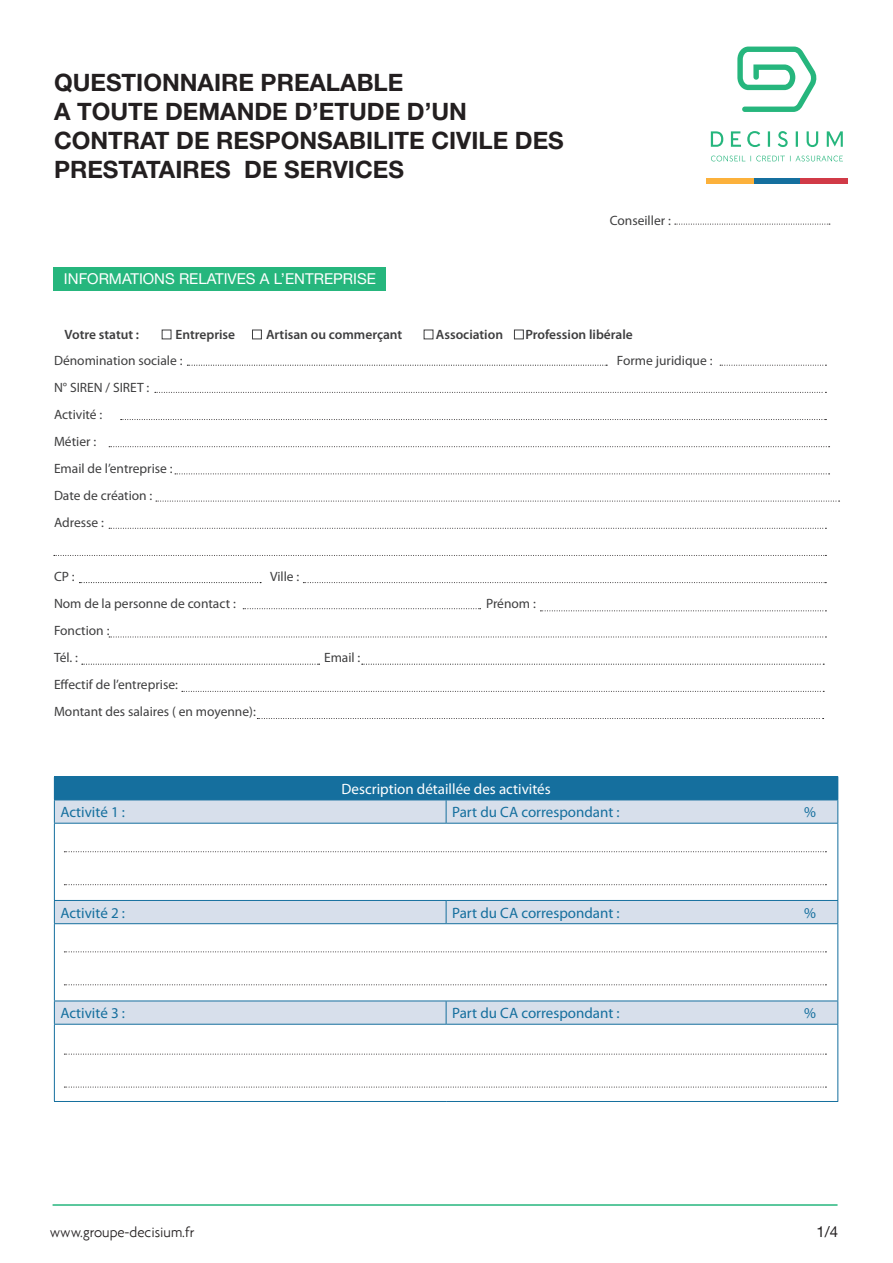
<style>
.page{position:relative;width:893px;height:1263px;background:#fff}
.page>*{position:absolute;margin:0;border:0;box-sizing:border-box;transform-origin:0 0}
.t1{font:700 24px/28.8px "Helvetica Neue LT Std";color:#231f20}
.t2{font:15px "Myriad Pro";color:#156f9e}
.t3{font:15px "Helvetica Neue LT Std";color:#fff}
.t4{font:15px "Myriad Pro";color:#fff}
.t5{font:15px "Helvetica Neue LT Std";color:#231f20}
.t6{font:300 14.85px "Agenda";color:#231f20}
.t7{font:13.5px/27px "Myriad Pro";color:#3e3e3f}
.t8{font:600 13.5px "Myriad Pro";color:#3e3e3f}
</style>
<div class="page">
<div style="left:252px;top:330px;width:10px;height:9px;border:1px solid #3e3e3f"></div>
<div style="left:514px;top:330px;width:10px;height:9px;border:1px solid #3e3e3f"></div>
<div style="left:54px;top:777px;width:784px;height:23px;background:#156f9e"></div>
<svg style="left:55px;top:800px;width:782px;height:224px"></svg>
<hr style="left:54px;top:776px;width:392px;height:1px;background:#156f9e">
<hr style="left:446px;top:776px;width:392px;height:1px;background:#156f9e">
<svg style="left:54px;top:800px;width:1px;height:23px"></svg>
<svg style="left:446px;top:800px;width:1px;height:23px"></svg>
<svg style="left:837px;top:800px;width:1px;height:23px"></svg>
<hr style="left:54px;top:823px;width:1px;height:77px;background:#156f9e">
<hr style="left:54px;top:823px;width:392px;height:1px;background:#156f9e">
<hr style="left:446px;top:823px;width:392px;height:1px;background:#156f9e">
<hr style="left:837px;top:823px;width:1px;height:77px;background:#156f9e">
<svg style="left:54px;top:901px;width:1px;height:22px"></svg>
<hr style="left:54px;top:900px;width:392px;height:1px;background:#156f9e">
<hr style="left:446px;top:900px;width:392px;height:1px;background:#156f9e">
<svg style="left:446px;top:901px;width:1px;height:22px"></svg>
<svg style="left:837px;top:901px;width:1px;height:22px"></svg>
<hr style="left:54px;top:924px;width:1px;height:76px;background:#156f9e">
<hr style="left:54px;top:923px;width:392px;height:1px;background:#156f9e">
<hr style="left:446px;top:923px;width:392px;height:1px;background:#156f9e">
<hr style="left:837px;top:924px;width:1px;height:76px;background:#156f9e">
<svg style="left:54px;top:1001px;width:1px;height:23px"></svg>
<hr style="left:54px;top:1000px;width:392px;height:1px;background:#156f9e">
<hr style="left:446px;top:1000px;width:392px;height:1px;background:#156f9e">
<svg style="left:446px;top:1001px;width:1px;height:23px"></svg>
<svg style="left:837px;top:1001px;width:1px;height:23px"></svg>
<hr style="left:54px;top:1024px;width:1px;height:77px;background:#156f9e">
<hr style="left:54px;top:1024px;width:392px;height:1px;background:#156f9e">
<hr style="left:446px;top:1024px;width:392px;height:1px;background:#156f9e">
<hr style="left:837px;top:1024px;width:1px;height:77px;background:#156f9e">
<hr style="left:54px;top:1101px;width:392px;height:1px;background:#156f9e">
<hr style="left:446px;top:1101px;width:392px;height:1px;background:#156f9e">
<svg style="left:121px;top:419px;width:705px;height:1px"></svg>
<svg style="left:155px;top:392px;width:671px;height:1px"></svg>
<svg style="left:109px;top:528px;width:717px;height:1px"></svg>
<svg style="left:243px;top:608px;width:238px;height:1px"></svg>
<svg style="left:540px;top:610px;width:286px;height:1px"></svg>
<svg style="left:54px;top:555px;width:772px;height:1px"></svg>
<svg style="left:64px;top:851px;width:762px;height:1px"></svg>
<svg style="left:64px;top:951px;width:762px;height:1px"></svg>
<svg style="left:64px;top:1054px;width:762px;height:1px"></svg>
<svg style="left:64px;top:884px;width:762px;height:1px"></svg>
<svg style="left:64px;top:984px;width:762px;height:1px"></svg>
<svg style="left:64px;top:1087px;width:762px;height:1px"></svg>
<svg style="left:303px;top:582px;width:523px;height:1px"></svg>
<svg style="left:79px;top:582px;width:182px;height:1px"></svg>
<svg style="left:82px;top:664px;width:238px;height:1px"></svg>
<svg style="left:362px;top:664px;width:462px;height:1px"></svg>
<svg style="left:187px;top:365px;width:420px;height:1px"></svg>
<svg style="left:720px;top:365px;width:106px;height:1px"></svg>
<svg style="left:109px;top:446px;width:721px;height:1px"></svg>
<svg style="left:109px;top:637px;width:717px;height:1px"></svg>
<div style="left:53px;top:267px;width:333px;height:23px;background:#26b67d"></div>
<svg style="left:182px;top:691px;width:642px;height:1px"></svg>
<svg style="left:257px;top:718px;width:567px;height:1px"></svg>
<svg style="left:156px;top:501px;width:684px;height:1px"></svg>
<svg style="left:175px;top:473px;width:655px;height:1px"></svg>
<hr style="left:53px;top:1204px;width:784px;height:2px;background:#26b67d">
<svg style="left:675px;top:224px;width:155px;height:1px"></svg>
<svg style="left:737px;top:47px;width:80px;height:65px"></svg>
<div style="left:753px;top:178px;width:47px;height:6px;background:#156f9e"></div>
<div style="left:800px;top:178px;width:48px;height:6px;background:#d13a47"></div>
<div style="left:706px;top:178px;width:47px;height:6px;background:#fcb13b"></div>
<svg style="left:711px;top:131px;width:12px;height:16px"></svg>
<svg style="left:731px;top:131px;width:10px;height:16px"></svg>
<svg style="left:747px;top:131px;width:13px;height:16px"></svg>
<svg style="left:768px;top:131px;width:2px;height:16px"></svg>
<svg style="left:778px;top:131px;width:10px;height:16px"></svg>
<svg style="left:796px;top:131px;width:2px;height:16px"></svg>
<svg style="left:807px;top:131px;width:11px;height:16px"></svg>
<svg style="left:827px;top:131px;width:16px;height:16px"></svg>
<svg style="left:711px;top:156px;width:132px;height:5px"></svg>
<h1 class="t1" style="left:54px;top:68px;width:511px">QUESTIONNAIRE PREALABLE<br>A TOUTE DEMANDE D’ETUDE D’UN<br>CONTRAT DE RESPONSABILITE CIVILE DES<br>PRESTATAIRES DE SERVICES</h1>
<p class="t3" style="left:64px;top:270px;width:313px">INFORMATIONS RELATIVES A L’ENTREPRISE</p>
<p class="t7" style="left:610px;top:206px;width:63px">Conseiller :</p>
<p class="t8" style="left:64px;top:326px;width:76px">Votre statut :</p>
<p class="t8" style="left:175px;top:326px;width:61px">Entreprise</p>
<p class="t8" style="left:266px;top:326px;width:138px">Artisan ou commerçant</p>
<p class="t8" style="left:436px;top:326px;width:69px">Association</p>
<p class="t8" style="left:525px;top:326px;width:109px">Profession libérale</p>
<p class="t7" style="left:54px;top:347px;width:130px">Dénomination sociale :</p>
<p class="t7" style="left:617px;top:347px;width:97px">Forme juridique :</p>
<p class="t7" style="left:54px;top:374px;width:120px">N° SIREN / SIRET :<br>Activité :<br>Métier :<br>Email de l’entreprise :<br>Date de création :<br>Adresse :</p>
<p class="t7" style="left:54px;top:563px;width:22px">CP :</p>
<p class="t7" style="left:270px;top:563px;width:31px">Ville :</p>
<p class="t7" style="left:54px;top:590px;width:183px">Nom de la personne de contact :</p>
<p class="t7" style="left:486px;top:590px;width:51px">Prénom :</p>
<p class="t7" style="left:54px;top:617px;width:57px">Fonction :<br>Tél. :</p>
<p class="t7" style="left:324px;top:644px;width:38px">Email :</p>
<p class="t7" style="left:54px;top:671px;width:203px">Effectif de l’entreprise:<br>Montant des salaires ( en moyenne):</p>
<p class="t4" style="left:341px;top:780px;width:211px">Description détaillée des activités</p>
<p class="t2" style="left:60px;top:803px;width:66px">Activité 1 :</p>
<p class="t2" style="left:452px;top:803px;width:169px">Part du CA correspondant :</p>
<p class="t2" style="left:804px;top:803px;width:13px">%</p>
<p class="t2" style="left:60px;top:903px;width:66px">Activité 2 :</p>
<p class="t2" style="left:452px;top:903px;width:169px">Part du CA correspondant :</p>
<p class="t2" style="left:804px;top:903px;width:13px">%</p>
<p class="t2" style="left:60px;top:1004px;width:66px">Activité 3 :</p>
<p class="t2" style="left:452px;top:1004px;width:169px">Part du CA correspondant :</p>
<p class="t2" style="left:804px;top:1004px;width:13px">%</p>
<p class="t6" style="left:50px;top:1223px;width:146px">www.groupe-decisium.fr</p>
<p class="t5" style="left:816px;top:1222px;width:23px">1/4</p>
</div>
